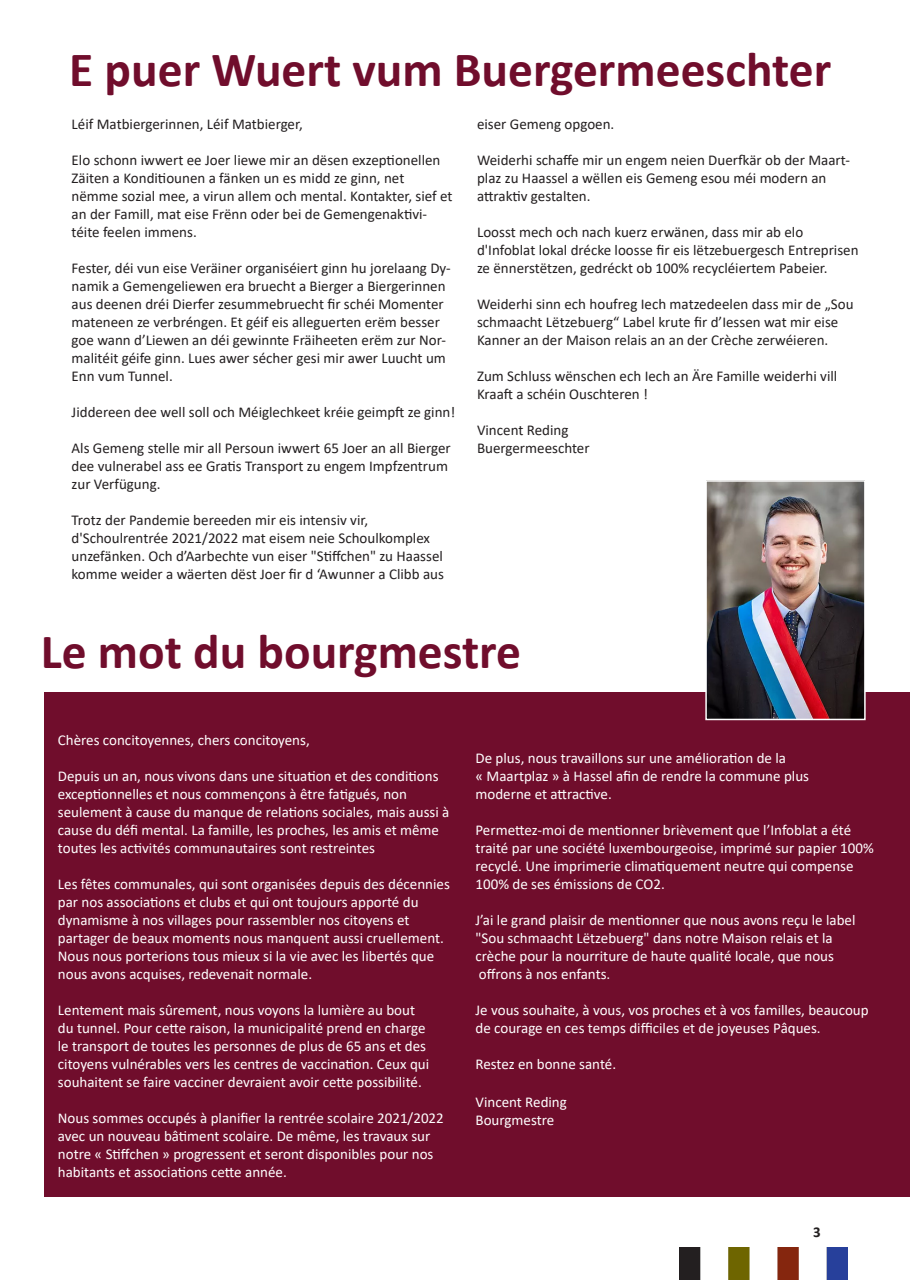
<style>
.page{position:relative;width:910px;height:1280px;background:#fff}
.page>*{position:absolute;margin:0;border:0;box-sizing:border-box;transform-origin:0 0}
.t1{font:700 49.5px "Calibri";color:#700d2c}
.t2{font:15px/18px "Calibri";color:#fff}
.t3{font:15px/18px "Calibri";color:#231f20}
.t4{font:700 15px "Calibri";color:#231f20}
</style>
<div class="page">
<img style="left:680px;top:1247px;width:168px;height:33px">
<div style="left:45px;top:693px;width:865px;height:504px;background:#700d2c"></div>
<img style="left:708px;top:483px;width:155px;height:234px">
<div style="left:705px;top:480px;width:161px;height:240px;border:2px solid #fff"></div>
<p class="t1" style="left:69px;top:35px;width:763px">E puer Wuert vum Buergermeeschter</p>
<p class="t3" style="left:72px;top:114px;width:233px">Léif Matbiergerinnen, Léif Matbierger,</p>
<p class="t3" style="left:72px;top:150px;width:382px">Elo schonn iwwert ee Joer liewe mir an dësen exzeptionellen Zäiten a Konditiounen a fänken un es midd ze ginn, net nëmme sozial mee, a virun allem och mental. Kontakter, sief et an der Famill, mat eise Frënn oder bei de Gemengenaktivi&shy;téite feelen immens.</p>
<p class="t3" style="left:72px;top:258px;width:381px">Fester, déi vun eise Veräiner organiséiert ginn hu jorelaang Dy&shy;namik a Gemengeliewen era bruecht a Bierger a Biergerinnen aus deenen dréi Dierfer zesummebruecht fir schéi Momenter mateneen ze verbréngen. Et géif eis alleguerten erëm besser goe wann d’Liewen an déi gewinnte Fräiheeten erëm zur Nor&shy;malitéit géife ginn. Lues awer sécher gesi mir awer Luucht um Enn vum Tunnel.</p>
<p class="t3" style="left:72px;top:402px;width:385px">Jiddereen dee well soll och Méiglechkeet kréie geimpft ze ginn!</p>
<p class="t3" style="left:72px;top:438px;width:381px">Als Gemeng stelle mir all Persoun iwwert 65 Joer an all Bierger dee vulnerabel ass ee Gratis Transport zu engem Impfzentrum zur Verfügung.</p>
<p class="t3" style="left:72px;top:510px;width:298px">Trotz der Pandemie bereeden mir eis intensiv vir,</p>
<p class="t3" style="left:72px;top:528px;width:374px">d'Schoulrentrée 2021/2022 mat eisem neie Schoulkomplex unzefänken. Och d’Aarbechte vun eiser "Stiffchen" zu Haassel komme weider a wäerten dëst Joer fir d ‘Awunner a Clibb aus</p>
<p class="t3" style="left:477px;top:114px;width:139px">eiser Gemeng opgoen.</p>
<p class="t3" style="left:477px;top:150px;width:374px">Weiderhi schaffe mir un engem neien Duerfkär ob der Maart&shy;plaz zu Haassel a wëllen eis Gemeng esou méi modern an attraktiv gestalten.</p>
<p class="t3" style="left:477px;top:222px;width:328px">Loosst mech och nach kuerz erwänen, dass mir ab elo</p>
<p class="t3" style="left:477px;top:240px;width:383px">d'Infoblat lokal drécke loosse fir eis lëtzebuergesch Entreprisen ze ënnerstëtzen, gedréckt ob 100% recycléiertem Pabeier.</p>
<p class="t3" style="left:477px;top:294px;width:378px">Weiderhi sinn ech houfreg Iech matzedeelen dass mir de „Sou schmaacht Lëtzebuerg“ Label krute fir d’Iessen wat mir eise<br>Kanner an der Maison relais an an der Crèche zerwéieren.</p>
<p class="t3" style="left:477px;top:366px;width:362px">Zum Schluss wënschen ech Iech an Äre Famille weiderhi vill<br>Kraaft a schéin Ouschteren !</p>
<p class="t3" style="left:477px;top:420px;width:114px">Vincent Reding<br>Buergermeeschter</p>
<p class="t1" style="left:41px;top:617px;width:482px">Le mot du bourgmestre</p>
<p class="t2" style="left:58px;top:731px;width:253px">Chères concitoyennes, chers concitoyens,</p>
<p class="t2" style="left:58px;top:767px;width:382px">Depuis un an, nous vivons dans une situation et des conditions exceptionnelles et nous commençons à être fatigués, non</p>
<p class="t2" style="left:58px;top:803px;width:393px">seulement à cause du manque de relations sociales, mais aussi à cause du défi mental. La famille, les proches, les amis et même toutes les activités communautaires sont restreintes</p>
<p class="t2" style="left:58px;top:875px;width:394px">Les fêtes communales, qui sont organisées depuis des décennies par nos associations et clubs et qui ont toujours apporté du</p>
<p class="t2" style="left:58px;top:911px;width:353px">dynamisme à nos villages pour rassembler nos citoyens et</p>
<p class="t2" style="left:58px;top:929px;width:387px">partager de beaux moments nous manquent aussi cruellement.<br>Nous nous porterions tous mieux si la vie avec les libertés que nous avons acquises, redevenait normale.</p>
<p class="t2" style="left:58px;top:1001px;width:373px">Lentement mais sûrement, nous voyons la lumière au bout du tunnel. Pour cette raison, la municipalité prend en charge le transport de toutes les personnes de plus de 65 ans et des citoyens vulnérables vers les centres de vaccination. Ceux qui souhaitent se faire vacciner devraient avoir cette possibilité.</p>
<p class="t2" style="left:58px;top:1109px;width:387px">Nous sommes occupés à planifier la rentrée scolaire 2021/2022 avec un nouveau bâtiment scolaire. De même, les travaux sur notre « Stiffchen » progressent et seront disponibles pour nos habitants et associations cette année.</p>
<p class="t2" style="left:475px;top:749px;width:312px">De plus, nous travaillons sur une amélioration de la</p>
<p class="t2" style="left:475px;top:767px;width:335px">« Maartplaz » à Hassel afin de rendre la commune plus</p>
<p class="t2" style="left:475px;top:785px;width:138px">moderne et attractive.</p>
<p class="t2" style="left:475px;top:821px;width:400px">Permettez-moi de mentionner brièvement que l’Infoblat a été traité par une société luxembourgeoise, imprimé sur papier 100% recyclé. Une imprimerie climatiquement neutre qui compense 100% de ses émissions de CO2.</p>
<p class="t2" style="left:475px;top:911px;width:381px">J’ai le grand plaisir de mentionner que nous avons reçu le label "Sou schmaacht Lëtzebuerg" dans notre Maison relais et la crèche pour la nourriture de haute qualité locale, que nous</p>
<p class="t2" style="left:479px;top:965px;width:133px">offrons à nos enfants.</p>
<p class="t2" style="left:475px;top:1001px;width:395px">Je vous souhaite, à vous, vos proches et à vos familles, beaucoup de courage en ces temps difficiles et de joyeuses Pâques.</p>
<p class="t2" style="left:475px;top:1055px;width:142px">Restez en bonne santé.</p>
<p class="t2" style="left:475px;top:1092px;width:93px">Vincent Reding</p>
<p class="t2" style="left:475px;top:1110px;width:80px">Bourgmestre</p>
<p class="t4" style="left:813px;top:1222px;width:9px">3</p>
</div>
